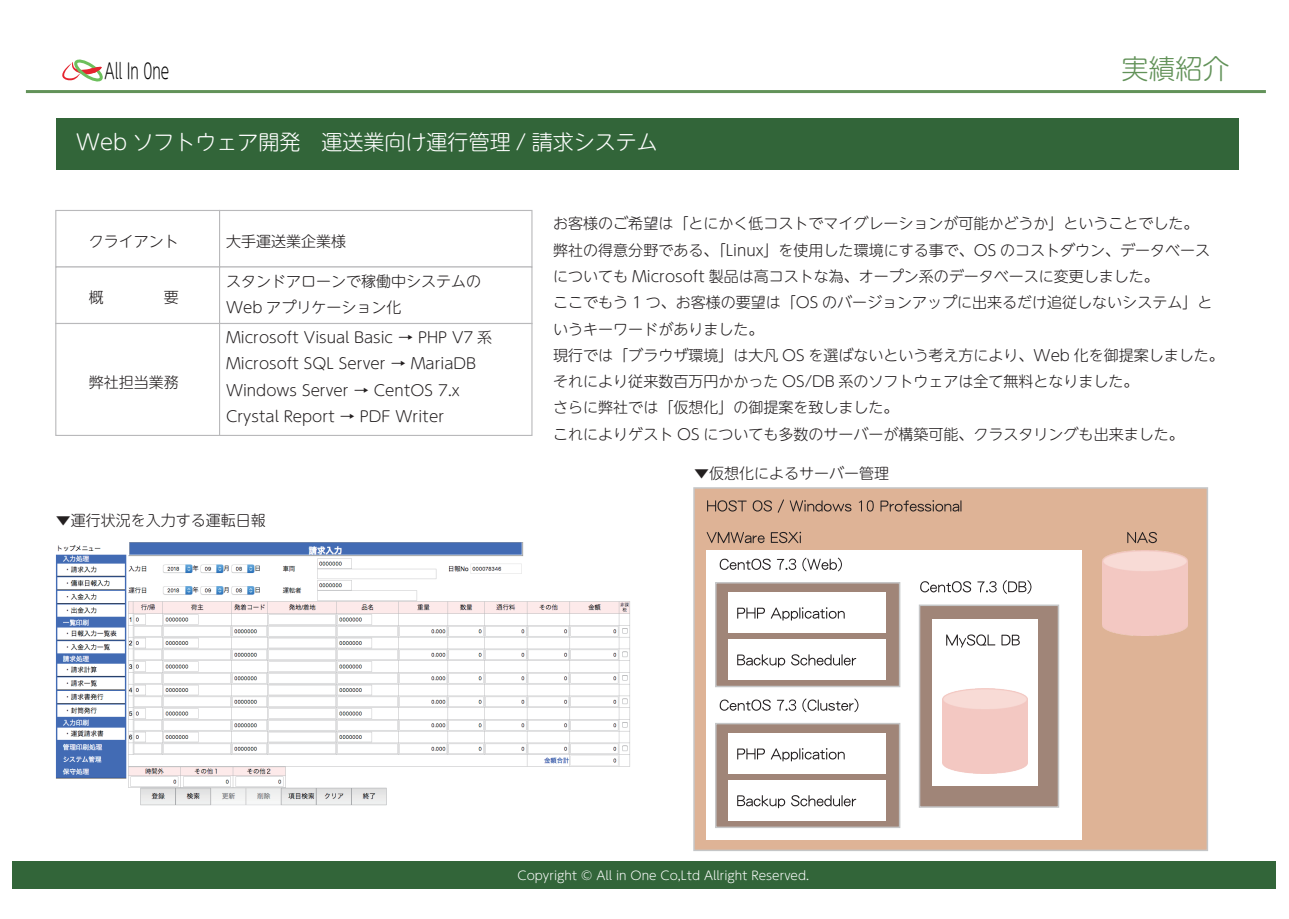
<style>
.page{position:relative;width:1289px;height:919px;background:#fff}
.page>*{position:absolute;margin:0;border:0;box-sizing:border-box;transform-origin:0 0}
.t1{font:300 27px "UD Shin M Go Pr 6 N";color:#629259}
.t2{font:300 21px "UD Shin M Go Pr 6 N";color:#fff}
.t3{font:300 21px "UD Shin M Go Pr 6 N";color:#030303;scale:.65 1}
.t4{font:300 15px/26.2px "UD Shin M Go Pr 6 N";color:#231f20}
.t5{font:300 12px "UD Shin M Go Pr 6 N";color:#fff}
</style>
<div class="page">
<hr style="left:26px;top:90px;width:1239px;height:3px;background:#629259">
<div style="left:13px;top:861px;width:1263px;height:27px;background:#326539"></div>
<div style="left:56px;top:118px;width:1182px;height:51px;background:#326539"></div>
<div style="left:55px;top:210px;width:165px;height:57px;background:#fff;border:1px solid #b9b9bb"></div>
<div style="left:219px;top:210px;width:313px;height:57px;background:#fff;border:1px solid #b9b9bb"></div>
<div style="left:55px;top:266px;width:165px;height:58px;background:#fff;border:1px solid #b9b9bb"></div>
<div style="left:219px;top:266px;width:313px;height:58px;background:#fff;border:1px solid #b9b9bb"></div>
<img style="left:56px;top:542px;width:574px;height:264px">
<div style="left:55px;top:323px;width:165px;height:113px;background:#fff;border:1px solid #b9b9bb"></div>
<div style="left:219px;top:323px;width:313px;height:113px;background:#fff;border:1px solid #b9b9bb"></div>
<div style="left:693px;top:487px;width:515px;height:364px;background:#deb396;border:2px solid #c5c6c7"></div>
<svg style="left:707px;top:500px;width:39px;height:11px"></svg>
<svg style="left:752px;top:499px;width:99px;height:13px"></svg>
<svg style="left:858px;top:500px;width:15px;height:11px"></svg>
<svg style="left:880px;top:500px;width:81px;height:11px"></svg>
<div style="left:706px;top:549px;width:376px;height:290px;background:#fff"></div>
<svg style="left:706px;top:532px;width:58px;height:11px"></svg>
<svg style="left:770px;top:531px;width:31px;height:12px"></svg>
<div style="left:715px;top:582px;width:185px;height:105px;background:#a08578;border:2px solid #c5c6c7"></div>
<svg style="left:719px;top:558px;width:51px;height:12px"></svg>
<svg style="left:776px;top:558px;width:20px;height:12px"></svg>
<svg style="left:802px;top:557px;width:40px;height:14px"></svg>
<div style="left:918px;top:604px;width:141px;height:203px;background:#a08578;border:2px solid #c5c6c7"></div>
<svg style="left:920px;top:581px;width:51px;height:11px"></svg>
<svg style="left:977px;top:581px;width:19px;height:11px"></svg>
<svg style="left:1002px;top:580px;width:29px;height:13px"></svg>
<div style="left:727px;top:592px;width:158px;height:41px;background:#fff"></div>
<svg style="left:737px;top:607px;width:107px;height:13px"></svg>
<div style="left:727px;top:639px;width:158px;height:40px;background:#fff"></div>
<svg style="left:737px;top:654px;width:48px;height:13px"></svg>
<svg style="left:791px;top:654px;width:65px;height:11px"></svg>
<div style="left:715px;top:722px;width:185px;height:106px;background:#a08578;border:2px solid #c5c6c7"></div>
<svg style="left:719px;top:699px;width:51px;height:11px"></svg>
<svg style="left:776px;top:699px;width:20px;height:11px"></svg>
<svg style="left:802px;top:698px;width:56px;height:14px"></svg>
<div style="left:727px;top:733px;width:158px;height:40px;background:#fff"></div>
<svg style="left:737px;top:748px;width:107px;height:13px"></svg>
<div style="left:727px;top:780px;width:158px;height:40px;background:#fff"></div>
<svg style="left:737px;top:795px;width:48px;height:13px"></svg>
<svg style="left:791px;top:795px;width:65px;height:11px"></svg>
<img style="left:1102px;top:550px;width:85px;height:85px">
<svg style="left:1127px;top:532px;width:29px;height:11px"></svg>
<div style="left:932px;top:619px;width:106px;height:167px;background:#fff"></div>
<svg style="left:946px;top:634px;width:49px;height:13px"></svg>
<svg style="left:1001px;top:634px;width:18px;height:11px"></svg>
<img style="left:942px;top:688px;width:85px;height:85px">
<svg style="left:62px;top:59px;width:41px;height:23px"></svg>
<h2 class="t3" style="left:105px;top:54px;width:101px">All In 0ne</h2>
<h2 class="t2" style="left:76px;top:124px;width:583px">Web ソフトウェア開発　運送業向け運行管理 / 請求システム</h2>
<h1 class="t1" style="left:1121px;top:47px;width:109px">実績紹介</h1>
<p class="t4" style="left:89px;top:227px;width:91px">クライアント</p>
<p class="t4" style="left:226px;top:227px;width:121px">大手運送業企業様</p>
<p class="t4" style="left:226px;top:267px;width:256px">スタンドアローンで稼働中システムの<br>Web アプリケーション化</p>
<p class="t4" style="left:89px;top:368px;width:91px">弊社担当業務</p>
<p class="t4" style="left:226px;top:323px;width:267px">Microsoft Visual Basic → PHP V7 系<br>Microsoft SQL Server → MariaDB<br>Windows Server → CentOS 7.x<br>Crystal Report → PDF Writer</p>
<p class="t4" style="left:56px;top:506px;width:211px">▼運行状況を入力する運転日報</p>
<p class="t4" style="left:553px;top:210px;width:672px">お客様のご希望は「とにかく低コストでマイグレーションが可能かどうか」ということでした。<br>弊社の得意分野である、「Linux」を使用した環境にする事で、OS のコストダウン、データベースについても Microsoft 製品は高コストな為、オープン系のデータベースに変更しました。<br>ここでもう 1 つ、お客様の要望は「OS のバージョンアップに出来るだけ追従しないシステム」というキーワードがありました。<br>現行では「ブラウザ環境」は大凡 OS を選ばないという考え方により、Web 化を御提案しました。それにより従来数百万円かかった OS/DB 系のソフトウェアは全て無料となりました。<br>さらに弊社では「仮想化」の御提案を致しました。<br>これによりゲスト OS についても多数のサーバーが構築可能、クラスタリングも出来ました。</p>
<p class="t4" style="left:694px;top:460px;width:196px">▼仮想化によるサーバー管理</p>
<p class="t5" style="left:517px;top:865px;width:293px">Copyright © All in One Co,Ltd Allright Reserved.</p>
</div>
